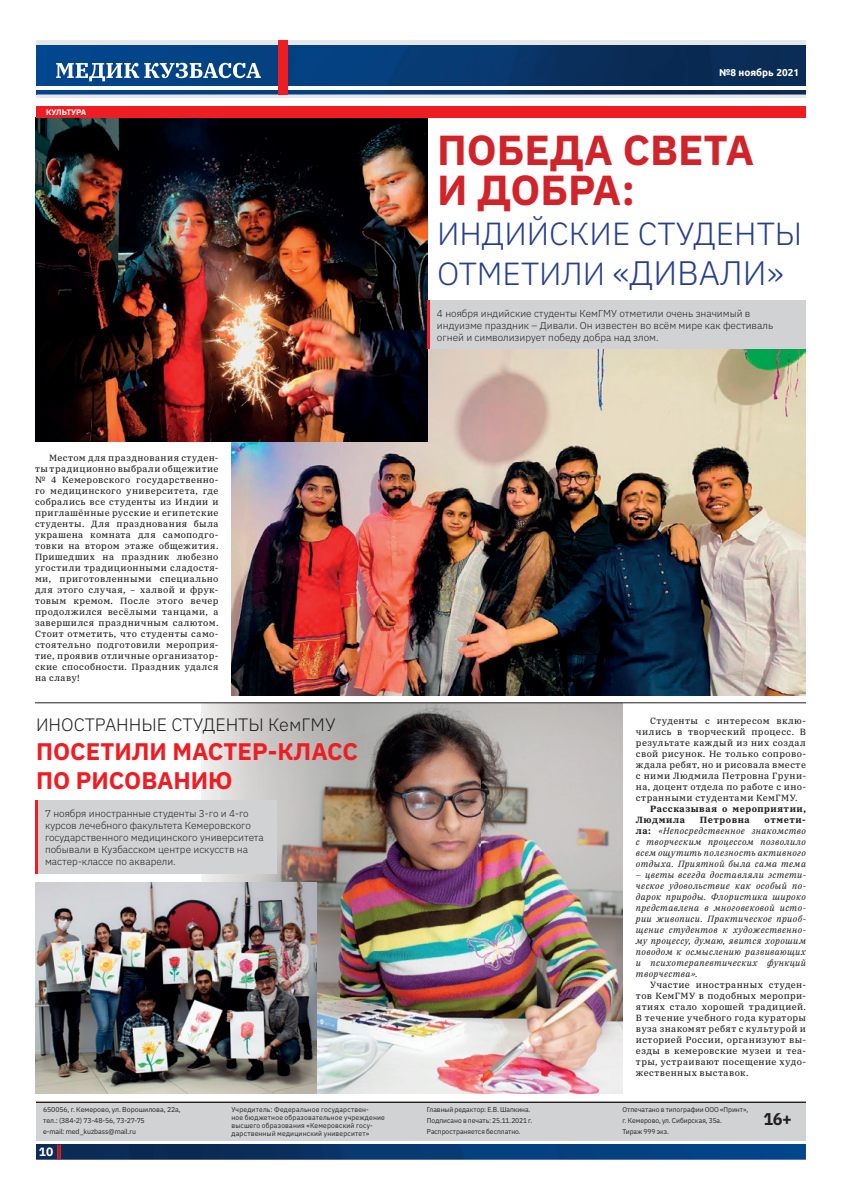
<style>
.page{position:relative;width:842px;height:1191px;background:#fff}
.page>*{position:absolute;margin:0;border:0;box-sizing:border-box;transform-origin:0 0}
.t1{font:700 42px/40px "IBM Plex Sans";color:#d1232a}
.t2{font:300 32px/40px "IBM Plex Sans";color:#253f8e}
.t3{font:700 24px/28.8px "IBM Plex Sans";color:#ee1d23}
.t4{font:300 18px "IBM Plex Sans";color:#231f20}
.t5{font:700 17px "IBM Plex Sans";color:#231f20;scale:.96 1}
.t6{font:700 12px "IBM Plex Sans";color:#fff}
.t7{font:300 10px/12px "IBM Plex Sans";color:#231f20}
.t8{font:700 10px "Ubuntu";color:#fff}
.t9{font:9px/11px "IBM Plex Serif Text";letter-spacing:.045em;color:#231f20;text-align:justify}
.t10{font:italic 9px/11px "IBM Plex Serif";letter-spacing:.04em;color:#231f20;text-align:justify}
.t11{font:700 9px/11px "IBM Plex Serif";letter-spacing:.055em;color:#231f20}
.t12{font:700 8px "IBM Plex Sans";color:#fff}
.t13{font:7px/11px "IBM Plex Sans";letter-spacing:.005em;color:#231f20;scale:.96 1}
.t14{font:7px/8px "IBM Plex Sans";letter-spacing:.025em;color:#231f20;scale:.96 1}
.t15{font:7px/11px "IBM Plex Sans";letter-spacing:.005em;color:#231f20}
.s1{font-size:34px}
.s2{font-weight:700;font-style:normal}
</style>
<div class="page">
<img style="left:37px;top:1144px;width:769px;height:15px">
<svg style="left:57px;top:1144px;width:4px;height:15px"></svg>
<svg style="left:36px;top:40px;width:770px;height:57px;background:#d5d9df"></svg>
<img style="left:38px;top:45px;width:768px;height:49px">
<hr style="left:36px;top:86px;width:770px;height:4px;background:#fff">
<svg style="left:56px;top:63px;width:205px;height:18px"></svg>
<div style="left:278px;top:40px;width:10px;height:55px;background:#ee1d23"></div>
<img style="left:231px;top:349px;width:575px;height:346px">
<img style="left:35px;top:117px;width:392px;height:325px">
<img style="left:201px;top:703px;width:421px;height:391px">
<div style="left:36px;top:1103px;width:770px;height:37px;background:#d1d2d4"></div>
<hr style="left:36px;top:1101px;width:770px;height:2px;background:#231f20">
<div style="left:36px;top:106px;width:770px;height:11px;background:#ee1d23"></div>
<div style="left:35px;top:800px;width:241px;height:73px;background:#d1d2d4"></div>
<div style="left:427px;top:300px;width:379px;height:49px;background:#d1d2d4"></div>
<hr style="left:35px;top:800px;width:3px;height:73px;background:#ee1d23">
<hr style="left:427px;top:300px;width:2px;height:49px;background:#ee1d23">
<img style="left:35px;top:882px;width:282px;height:212px">
<hr style="left:35px;top:702px;width:771px;height:1px;background:#231f20">
<p class="t12" style="left:46px;top:106px;width:42px">КУЛЬТУРА</p>
<p class="t9" style="left:35px;top:451px;width:185px;text-indent:14px">Местом для празднования студен&shy;ты традиционно выбрали общежитие № 4 Кемеровского государственно&shy;го медицинского университета, где собрались все студенты из Индии и приглашённые русские и египетские студенты. Для празднования была украшена комната для самоподго&shy;товки на втором этаже общежития.<br>Пришедших на праздник любезно угостили традиционными сладостя&shy;ми, приготовленными специально для этого случая, − халвой и фрук&shy;товым кремом. После этого вечер продолжился весёлыми танцами, а завершился праздничным салютом.<br>Стоит отметить, что студенты само&shy;стоятельно подготовили мероприя&shy;тие, проявив отличные организатор&shy;ские способности. Праздник удался на славу!</p>
<h3 class="t4" style="left:36px;top:711px;width:301px">ИНОСТРАННЫЕ СТУДЕНТЫ КемГМУ</h3>
<h3 class="t3" style="left:36px;top:735px;width:323px">ПОСЕТИЛИ МАСТЕР-КЛАСС<br>ПО РИСОВАНИЮ</h3>
<p class="t7" style="left:45px;top:806px;width:220px">7 ноября иностранные студенты 3-го и 4-го курсов лечебного факультета Кемеровского государственного медицинского университета побывали в Кузбасском центре искусств на мастер-классе по акварели.</p>
<p class="t8" style="left:719px;top:66px;width:81px">№8 ноябрь 2021</p>
<h1 class="t1" style="left:437px;top:126px;width:319px">ПОБЕДА СВЕТА<br>И ДОБРА:</h1>
<h2 class="t2" style="left:437px;top:211px;width:367px">ИНДИЙСКИЕ СТУДЕНТЫ<br>ОТМЕТИЛИ <span class="s1">«ДИВАЛИ»</span></h2>
<p class="t7" style="left:437px;top:306px;width:338px">4 ноября индийские студенты КемГМУ отметили очень значимый в индуизме праздник – Дивали. Он известен во всём мире как фестиваль огней и символизирует победу добра над злом.</p>
<p class="t9" style="left:636px;top:714px;width:171px;text-indent:14px">Студенты с интересом вклю&shy;чились в творческий процесс. В результате каждый из них создал свой рисунок. Не только сопрово&shy;ждала ребят, но и рисовала вместе с ними Людмила Петровна Груни&shy;на, доцент отдела по работе с ино&shy;странными студентами КемГМУ.</p>
<p class="t11" style="left:636px;top:802px;width:171px;text-indent:14px">Рассказывая о мероприятии,<br>Людмила</p>
<p class="t11" style="left:700px;top:813px;width:51px">Петровна</p>
<p class="t10" style="left:636px;top:813px;width:172px;text-indent:129px"><span class="s2">отмети&shy;ла:</span> «Непосредственное знакомство с творческим процессом позволило всем ощутить полезность активного отдыха. Приятной была сама тема</p>
<p class="t10" style="left:636px;top:868px;width:172px">– цветы всегда доставляли эстети&shy;ческое удовольствие как особый по&shy;дарок природы. Флористика широко представлена в многовековой исто&shy;рии живописи. Практическое приоб&shy;щение студентов к художественно&shy;му процессу, думаю, явится хорошим поводом к осмыслению развивающих и психотерапевтических функций творчества».</p>
<p class="t9" style="left:636px;top:978px;width:172px;text-indent:14px">Участие иностранных студен&shy;тов КемГМУ в подобных меропри&shy;ятиях стало хорошей традицией.<br>В течение учебного года кураторы вуза знакомят ребят с культурой и историей России, организуют вы&shy;езды в кемеровские музеи и теа&shy;тры, устраивают посещение худо&shy;жественных выставок.</p>
<p class="t15" style="left:43px;top:1103px;width:139px">650056, г. Кемерово, ул. Ворошилова, 22а, тел.: (384-2) 73-48-56, 73-27-75<br>e-mail: med_kuzbass@mail.ru</p>
<p class="t14" style="left:231px;top:1105px;width:161px">Учредитель: Федеральное государствен-<br>ное бюджетное образовательное учреждение высшего образования «Кемеровский госу&shy;дарственный медицинский университет»</p>
<p class="t13" style="left:427px;top:1103px;width:111px">Главный редактор: Е.В. Шапкина.<br>Подписано в печать: 25.11.2021 г.<br>Распространяется бесплатно.</p>
<p class="t13" style="left:622px;top:1103px;width:132px">Отпечатано в типографии ООО «Принт», г. Кемерово, ул. Сибирская, 35а.<br>Тираж 999 экз.</p>
<h3 class="t5" style="left:763px;top:1105px;width:31px">16+</h3>
<h3 class="t6" style="left:39px;top:1142px;width:16px">10</h3>
</div>
